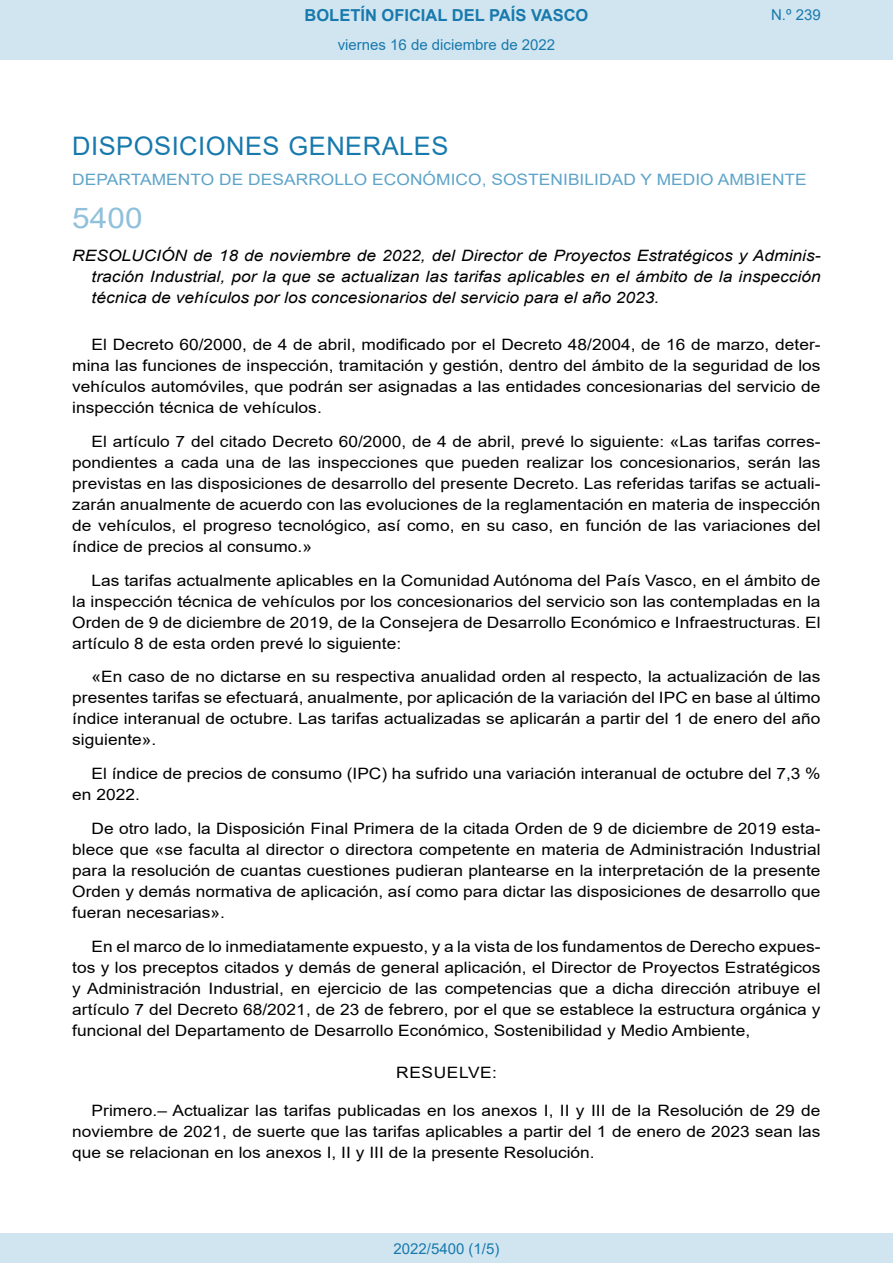
<style>
.page{position:relative;width:893px;height:1263px;background:#fff}
.page>*{position:absolute;margin:0;border:0;box-sizing:border-box;transform-origin:0 0}
.BOPVOrden{font:28.5px "Arial";color:#90c0db;scale:1.11 1}
.BOPVSeccion{font:25.5px "Arial";letter-spacing:.02em;color:#1879ad}
.t1{font:700 16.5px "Arial";color:#1879ad}
.BOPVDetalle{font:15.6px/21px "Arial";color:#000;text-align:justify;scale:1.11 1}
.BOPVTitulo{font:italic 15.6px/21px "Arial";color:#000;text-align:justify;scale:1.11 1}
.BOPVOrganismo{font:15.6px "Arial";letter-spacing:.005em;color:#5ea4ca;scale:1.11 1}
.BOPVClave{font:15.6px "Arial";letter-spacing:.035em;color:#000;scale:1.11 1}
.Paginacion_Centro{font:15px "Arial";color:#1879ad}
</style>
<div class="page">
<div style="left:0;top:0;width:893px;height:60px;background:#d0e5f0"></div>
<div style="left:0;top:1233px;width:893px;height:30px;background:#d0e5f0"></div>
<p class="t1" style="left:305px;top:3px;width:285px">BOLETÍN OFICIAL DEL PAÍS VASCO</p>
<p class="Paginacion_Centro" style="left:338px;top:35px;width:219px">viernes 16 de diciembre de 2022</p>
<p class="Paginacion_Centro" style="left:771px;top:5px;width:51px">N.º 239</p>
<p class="BOPVSeccion" style="left:72px;top:128px;width:378px">DISPOSICIONES GENERALES</p>
<p class="BOPVOrganismo" style="left:72px;top:169px;width:663px">DEPARTAMENTO DE DESARROLLO ECONÓMICO, SOSTENIBILIDAD Y MEDIO AMBIENTE</p>
<p class="BOPVOrden" style="left:72px;top:198px;width:65px">5400</p>
<p class="BOPVTitulo" style="left:92px;top:246px;width:658px;text-indent:-19px">RESOLUCIÓN de 18 de noviembre de 2022, del Director de Proyectos Estratégicos y Adminis&shy;tración Industrial, por la que se actualizan las tarifas aplicables en el ámbito de la inspección técnica de vehículos por los concesionarios del servicio para el año 2023.</p>
<p class="BOPVDetalle" style="left:72px;top:334px;width:676px;text-indent:19px">El Decreto 60/2000, de 4 de abril, modificado por el Decreto 48/2004, de 16 de marzo, deter&shy;mina las funciones de inspección, tramitación y gestión, dentro del ámbito de la seguridad de los vehículos automóviles, que podrán ser asignadas a las entidades concesionarias del servicio de inspección técnica de vehículos.</p>
<p class="BOPVDetalle" style="left:72px;top:431px;width:676px;text-indent:19px">El artículo 7 del citado Decreto 60/2000, de 4 de abril, prevé lo siguiente: «Las tarifas corres&shy;pondientes a cada una de las inspecciones que pueden realizar los concesionarios, serán las previstas en las disposiciones de desarrollo del presente Decreto. Las referidas tarifas se actuali&shy;zarán anualmente de acuerdo con las evoluciones de la reglamentación en materia de inspección de vehículos, el progreso tecnológico, así como, en su caso, en función de las variaciones del índice de precios al consumo.»</p>
<p class="BOPVDetalle" style="left:72px;top:569px;width:676px;text-indent:19px">Las tarifas actualmente aplicables en la Comunidad Autónoma del País Vasco, en el ámbito de la inspección técnica de vehículos por los concesionarios del servicio son las contempladas en la Orden de 9 de diciembre de 2019, de la Consejera de Desarrollo Económico e Infraestructuras. El artículo 8 de esta orden prevé lo siguiente:</p>
<p class="BOPVDetalle" style="left:72px;top:666px;width:676px;text-indent:19px">«En caso de no dictarse en su respectiva anualidad orden al respecto, la actualización de las presentes tarifas se efectuará, anualmente, por aplicación de la variación del IPC en base al último índice interanual de octubre. Las tarifas actualizadas se aplicarán a partir del 1 de enero del año siguiente».</p>
<p class="BOPVDetalle" style="left:72px;top:763px;width:676px;text-indent:19px">El índice de precios de consumo (IPC) ha sufrido una variación interanual de octubre del 7,3 % en 2022.</p>
<p class="BOPVDetalle" style="left:72px;top:818px;width:676px;text-indent:19px">De otro lado, la Disposición Final Primera de la citada Orden de 9 de diciembre de 2019 esta&shy;blece que «se faculta al director o directora competente en materia de Administración Industrial para la resolución de cuantas cuestiones pudieran plantearse en la interpretación de la presente Orden y demás normativa de aplicación, así como para dictar las disposiciones de desarrollo que fueran necesarias».</p>
<p class="BOPVDetalle" style="left:72px;top:935px;width:676px;text-indent:19px">En el marco de lo inmediatamente expuesto, y a la vista de los fundamentos de Derecho expues&shy;tos y los preceptos citados y demás de general aplicación, el Director de Proyectos Estratégicos y Administración Industrial, en ejercicio de las competencias que a dicha dirección atribuye el artículo 7 del Decreto 68/2021, de 23 de febrero, por el que se establece la estructura orgánica y funcional del Departamento de Desarrollo Económico, Sostenibilidad y Medio Ambiente,</p>
<p class="BOPVClave" style="left:396px;top:1062px;width:92px">RESUELVE:</p>
<p class="BOPVDetalle" style="left:72px;top:1100px;width:676px;text-indent:19px">Primero.– Actualizar las tarifas publicadas en los anexos I, II y III de la Resolución de 29 de noviembre de 2021, de suerte que las tarifas aplicables a partir del 1 de enero de 2023 sean las que se relacionan en los anexos I, II y III de la presente Resolución.</p>
<p class="Paginacion_Centro" style="left:393px;top:1238px;width:107px">2022/5400 (1/5)</p>
</div>
